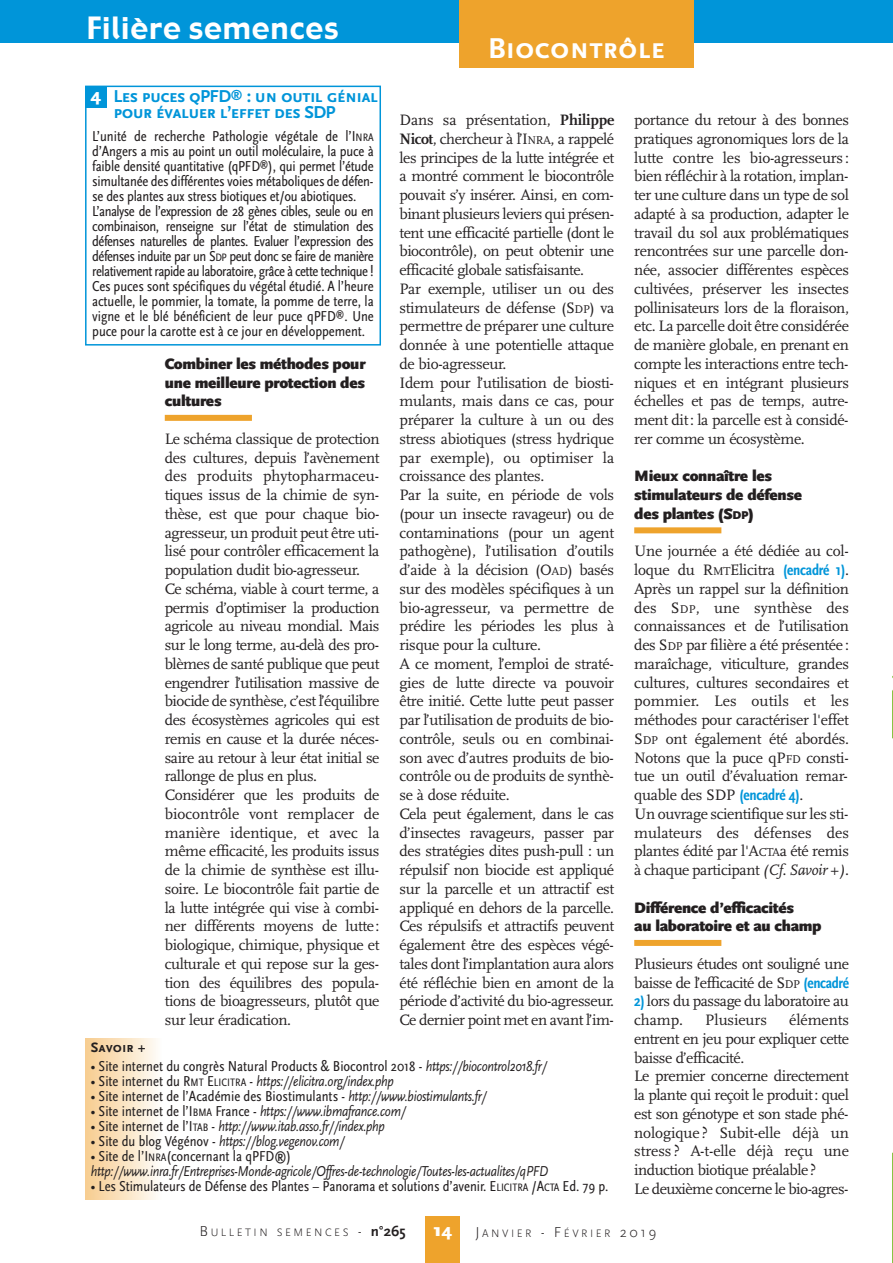
<style>
.page{position:relative;width:893px;height:1263px;background:#fff}
.page>*{position:absolute;margin:0;border:0;box-sizing:border-box;transform-origin:0 0}
.t1{font:30px "Gadget";letter-spacing:.03em;color:#fff}
.t2{font:700 30px "Scala Sans Caps";color:#fff}
.t3{font:700 18px/16.5px "Scala Sans Caps";letter-spacing:-.035em;color:#0095d9}
.t4{font:900 18px "Scala Sans";color:#fff}
.t5{font:15.75px/18.8px "Scala";letter-spacing:-.025em;color:#231f20}
.t6{font:900 15.75px/18.8px "Scala Sans";letter-spacing:-.02em;color:#231f20}
.t7{font:15.75px "Scala";letter-spacing:-.005em;color:#231f20}
.t8{font:15px/15px "Scala Sans Regular Con";letter-spacing:-.015em;color:#231f20}
.t9{font:italic 15px "Scala Sans";letter-spacing:-.02em;color:#231f20;scale:.85 1}
.t10{font:700 14.25px "Scala Sans Caps";color:#231f20}
.t11{font:300 11.25px "Scala Sans";letter-spacing:.22em;color:#231f20}
.s1{font-size:11.25px}
.s2{font-weight:700}
.s3{font-size:11.85px}
.s4{font-family:"Scala Sans";font-weight:700;font-stretch:condensed;color:#0095d9}
.s5{font-style:italic}
.s6{font-family:"Scala Sans";font-style:italic}
.s7{font-family:"Scala Sans Regular Con";font-style:normal}
.s8{font-family:"Scala Sans Regular Con";font-style:normal;font-size:11.25px}
.s9{font-size:15px}
.s10{font-weight:700;font-size:15px}
</style>
<div class="page">
<img style="left:892px;top:675px;width:1px;height:588px">
<div style="left:0;top:0;width:893px;height:43px;background:#0095d9"></div>
<div style="left:459px;top:0;width:235px;height:68px;background:#eea32c"></div>
<div style="left:425px;top:1216px;width:34px;height:47px;background:#eea32c"></div>
<div style="left:165px;top:415px;width:87px;height:6px;background:#eea32c"></div>
<div style="left:634px;top:527px;width:87px;height:6px;background:#eea32c"></div>
<div style="left:634px;top:940px;width:87px;height:6px;background:#eea32c"></div>
<div style="left:85px;top:1038px;width:77px;height:161px;background:linear-gradient(to right,#f7cc8e,#fefdfa)"></div>
<div style="left:85px;top:86px;width:296px;height:260px;border:2px solid #0095d9"></div>
<div style="left:85px;top:86px;width:21px;height:21px;background:#0095d9"></div>
<h1 class="t1" style="left:87px;top:11px;width:253px">Filière semences</h1>
<h1 class="t2" style="left:488px;top:30px;width:179px">Biocontrôle</h1>
<p class="t3" style="left:114px;top:88px;width:266px">Les puces qPFD<sup>®</sup> : un outil génial pour évaluer l’effet des SDP</p>
<p class="t8" style="left:92px;top:128px;width:283px">L’unité de recherche Pathologie végétale de l’I<span class="s1">NRA </span>d’Angers a mis au point un outil moléculaire, la puce à faible densité quantitative (qPFD<sup>®</sup>), qui permet l’étude simultanée des différentes voies métaboliques de défen&shy;se des plantes aux stress biotiques et/ou abiotiques.<br>L’analyse de l’expression de 28 gènes cibles, seule ou en combinaison, renseigne sur l’état de stimulation des défenses naturelles de plantes. Evaluer l’expression des défenses induite par un S<span class="s1">DP</span> peut donc se faire de manière relativement rapide au laboratoire, grâce à cette technique !<br>Ces puces sont spécifiques du végétal étudié. A l’heure actuelle, le pommier, la tomate, la pomme de terre, la vigne et le blé bénéficient de leur puce qPFD<sup>®</sup>. Une puce pour la carotte est à ce jour en développement.</p>
<p class="t4" style="left:90px;top:84px;width:12px">4</p>
<p class="t5" style="left:399px;top:112px;width:216px">Dans sa présentation, <span class="s2">Philippe<br>Nicot</span>, chercheur à l’I<span class="s3">NRA</span>, a rappelé les principes de la lutte intégrée et a montré comment le biocontrôle pouvait s’y insérer. Ainsi, en com&shy;binant plusieurs leviers qui présen&shy;tent une efficacité partielle (dont le biocontrôle), on peut obtenir une efficacité globale satisfaisante.<br>Par exemple, utiliser un ou des stimulateurs de défense (S<span class="s3">DP</span>) va permettre de préparer une culture donnée à une potentielle attaque de bio-agresseur.<br>Idem pour l’utilisation de biosti&shy;mulants, mais dans ce cas, pour préparer la culture à un ou des stress abiotiques (stress hydrique par exemple), ou optimiser la croissance des plantes.<br>Par la suite, en période de vols (pour un insecte ravageur) ou de contaminations (pour un agent pathogène), l’utilisation d’outils d’aide à la décision (O<span class="s3">AD</span>) basés sur des modèles spécifiques à un bio-agresseur, va permettre de prédire les périodes les plus à risque pour la culture.<br>A ce moment, l’emploi de straté&shy;gies de lutte directe va pouvoir être initié. Cette lutte peut passer par l’utilisation de produits de bio&shy;contrôle, seuls ou en combinai&shy;son avec d’autres produits de bio&shy;contrôle ou de produits de synthè&shy;se à dose réduite.<br>Cela peut également, dans le cas d’insectes ravageurs, passer par des stratégies dites push-pull : un répulsif non biocide est appliqué sur la parcelle et un attractif est appliqué en dehors de la parcelle.<br>Ces répulsifs et attractifs peuvent également être des espèces végé&shy;tales dont l’implantation aura alors été réfléchie bien en amont de la période d’activité du bio-agresseur.<br>Ce dernier point met en avant l’im-</p>
<p class="t5" style="left:634px;top:112px;width:216px;text-align:justify">portance du retour à des bonnes pratiques agronomiques lors de la lutte contre les bio-agresseurs : bien réfléchir à la rotation, implan&shy;ter une culture dans un type de sol adapté à sa production, adapter le travail du sol aux problématiques rencontrées sur une parcelle don&shy;née, associer différentes espèces cultivées, préserver les insectes pollinisateurs lors de la floraison, etc. La parcelle doit être considérée de manière globale, en prenant en compte les interactions entre tech&shy;niques et en intégrant plusieurs échelles et pas de temps, autre&shy;ment dit: la parcelle est à considé&shy;rer comme un écosystème.</p>
<p class="t6" style="left:165px;top:354px;width:202px;text-align:justify">Combiner les méthodes pour une meilleure protection des cultures</p>
<p class="t5" style="left:165px;top:431px;width:216px">Le schéma classique de protection des cultures, depuis l’avènement des produits phytopharmaceu&shy;tiques issus de la chimie de syn&shy;thèse, est que pour chaque bio&shy;agresseur, un produit peut être uti&shy;lisé pour contrôler efficacement la population dudit bio-agresseur.<br>Ce schéma, viable à court terme, a permis d’optimiser la production agricole au niveau mondial. Mais sur le long terme, au-delà des pro&shy;blèmes de santé publique que peut engendrer l’utilisation massive de biocide de synthèse, c’est l’équilibre des écosystèmes agricoles qui est remis en cause et la durée néces&shy;saire au retour à leur état initial se rallonge de plus en plus.<br>Considérer que les produits de biocontrôle vont remplacer de manière identique, et avec la même efficacité, les produits issus de la chimie de synthèse est illu&shy;soire. Le biocontrôle fait partie de la lutte intégrée qui vise à combi&shy;ner différents moyens de lutte: biologique, chimique, physique et culturale et qui repose sur la ges&shy;tion des équilibres des popula&shy;tions de bioagresseurs, plutôt que sur leur éradication.</p>
<p class="t6" style="left:634px;top:466px;width:169px">Mieux connaître les stimulateurs de défense des plantes (S<span class="s3">DP</span>)</p>
<p class="t5" style="left:634px;top:543px;width:216px">Une journée a été dédiée au col&shy;loque du R<span class="s3">MT</span>Elicitra <span class="s4">(encadré 1)</span>.<br>Après un rappel sur la définition des S<span class="s3">DP</span>, une synthèse des connaissances et de l’utilisation des S<span class="s3">DP</span> par filière a été présentée: maraîchage, viticulture, grandes cultures, cultures secondaires et pommier. Les outils et les méthodes pour caractériser l'effet<br>S<span class="s3">DP</span> ont également été abordés.<br>Notons que la puce qP<span class="s3">FD</span> consti&shy;tue un outil d’évaluation remar&shy;quable des SDP <span class="s4">(encadré 4)</span>.<br>Un ouvrage scientifique sur les sti&shy;mulateurs des défenses des plantes édité par l'A<span class="s3">CTA</span>a été remis à chaque participant <span class="s5">(Cf. Savoir +)</span>.</p>
<p class="t6" style="left:634px;top:898px;width:189px">Différence d’efficacités<br>au laboratoire et au champ</p>
<p class="t5" style="left:634px;top:956px;width:216px">Plusieurs études ont souligné une baisse de l’efficacité de S<span class="s3">DP</span> <span class="s4">(encadré</span></p>
<p class="t5" style="left:634px;top:993px;width:216px"><span class="s4">2)</span> lors du passage du laboratoire au champ.</p>
<p class="t5" style="left:634px;top:1012px;width:216px;text-indent:155px">éléments entrent en jeu pour expliquer cette baisse d’efficacité.<br>Le premier concerne directement la plante qui reçoit le produit: quel est son génotype et son stade phé&shy;nologique? Subit-elle déjà un stress ? A-t-elle déjà reçu une induction biotique préalable?<br>Le deuxième concerne le bio-agres-</p>
<p class="t7" style="left:705px;top:1013px;width:63px">Plusieurs</p>
<p class="t10" style="left:91px;top:1039px;width:56px">Savoir +</p>
<p class="t8" style="left:91px;top:1058px;width:458px">• Site internet du congrès Natural Products &amp; Biocontrol 2018 - <span class="s6">https://biocontrol2018.fr/</span></p>
<p class="t9" style="left:91px;top:1075px;width:358px"><span class="s7">• Site internet du R</span><span class="s8">MT</span> <span class="s7">E</span><span class="s8">LICITRA</span> <span class="s7">-</span> https://elicitra.org/index.php</p>
<p class="t8" style="left:91px;top:1088px;width:397px">• Site internet de l’Académie des Biostimulants - <span class="s6">http://www.biostimulants.fr/</span></p>
<p class="t9" style="left:91px;top:1105px;width:372px"><span class="s7">• Site internet de l’I</span><span class="s8">BMA</span> <span class="s7">France -</span> https://www.ibmafrance.com/</p>
<p class="t9" style="left:91px;top:1120px;width:347px"><span class="s7">• Site internet de l’I</span><span class="s8">TAB</span> <span class="s7">-</span> http://www.itab.asso.fr//index.php</p>
<p class="t9" style="left:91px;top:1135px;width:300px"><span class="s7">• Site du blog Végénov -</span> https://blog.vegenov.com/</p>
<p class="t8" style="left:91px;top:1148px;width:202px">• Site de l’I<span class="s1">NRA</span>(concernant la qPFD®)</p>
<p class="t9" style="left:91px;top:1165px;width:540px">http://www.inra.fr/Entreprises-Monde-agricole/Offres-de-technologie/Toutes-les-actualites/qPFD</p>
<p class="t8" style="left:91px;top:1178px;width:519px">• Les Stimulateurs de Défense des Plantes – Panorama et solutions d’avenir. E<span class="s1">LICITRA</span> /A<span class="s1">CTA</span> Ed. 79 p.</p>
<p class="t11" style="left:200px;top:1225px;width:208px"><span class="s9">B</span>ULLETIN SEMENCES <span class="s9">-</span> <span class="s10">n°265</span></p>
<p class="t4" style="left:433px;top:1220px;width:20px">14</p>
<p class="t11" style="left:475px;top:1227px;width:182px"><span class="s9">J</span>ANVIER <span class="s9">- F</span>ÉVRIER <span class="s9">2019</span></p>
</div>
